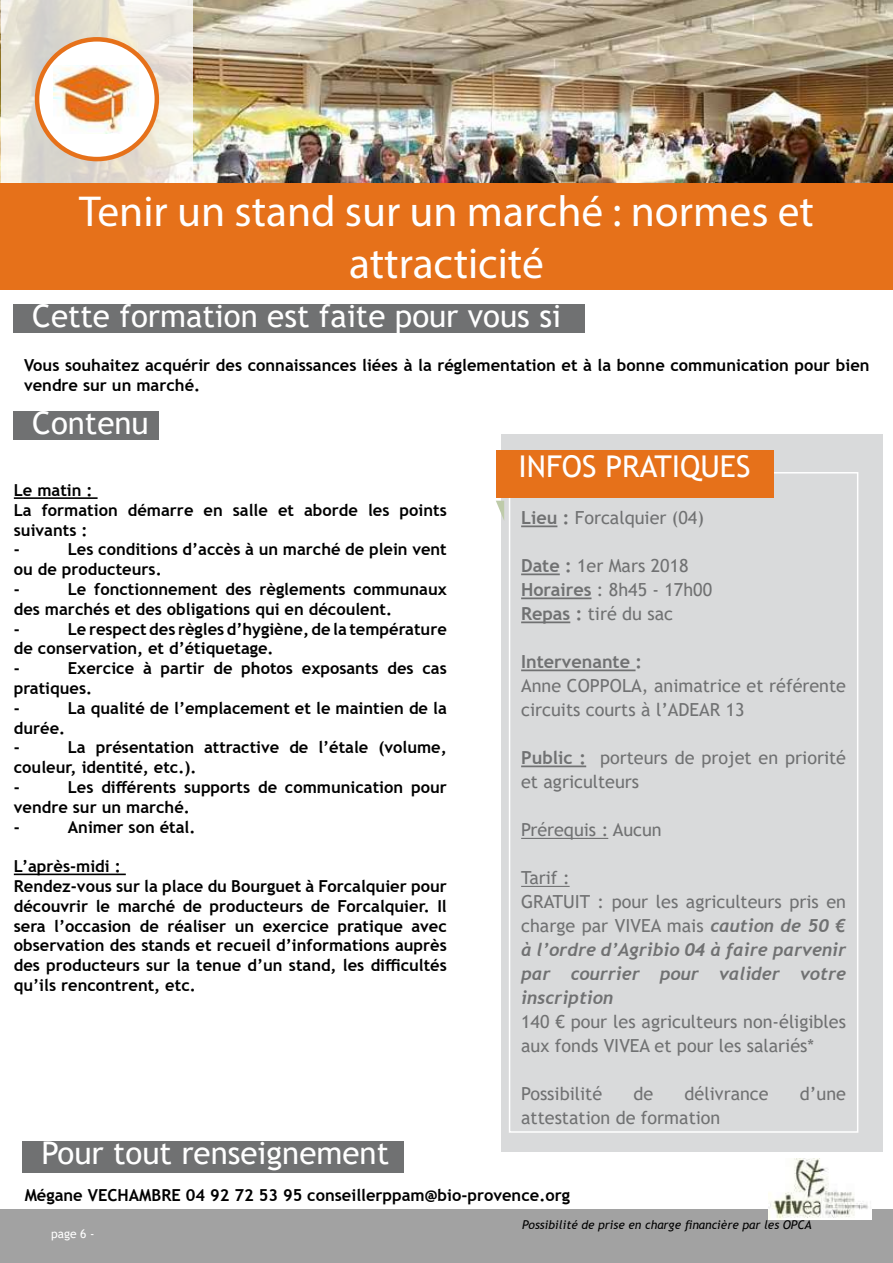
<style>
.page{position:relative;width:893px;height:1263px;background:#fff}
.page>*{position:absolute;margin:0;border:0;box-sizing:border-box;transform-origin:0 0}
.t1{font:43.5px/52.2px "Myriad Pro";color:#fff;text-align:center}
.t2{font:31.35px "Trebuchet MS";color:#fff}
.t3{font:30px "Trebuchet MS";color:#fff}
.t4{font:18px/24px "Trebuchet MS";color:#707172}
.t5{font:italic 700 18px/24px "Trebuchet";color:#707172;text-align:justify}
.t6{font:700 18px "Trebuchet MS";color:#707172}
.t7{font:700 16.5px/19.8px "Trebuchet MS";color:#000}
.t8{font:italic 12px "Trebuchet MS";color:#000}
.t9{font:12px "Trebuchet MS";color:#fff}
.s1{font-weight:700}
.s2{font-family:"Trebuchet";font-weight:700;font-style:italic}
</style>
<div class="page">
<div style="left:0;top:1210px;width:893px;height:53px;background:#a2a2a2"></div>
<img style="left:0;top:0;width:893px;height:183px">
<svg style="left:1px;top:0;width:192px;height:182px;background:#e7e0d4"></svg>
<div style="left:501px;top:435px;width:381px;height:717px;background:#d9dadb"></div>
<svg style="left:496px;top:501px;width:8px;height:19px"></svg>
<div style="left:13px;top:411px;width:146px;height:29px;background:#707172"></div>
<div style="left:23px;top:1141px;width:381px;height:31px;background:#707172"></div>
<img style="left:768px;top:1158px;width:104px;height:62px">
<div style="left:13px;top:304px;width:571px;height:29px;background:#707172"></div>
<hr style="left:14px;top:497px;width:84px;height:2px;background:#000">
<hr style="left:14px;top:873px;width:112px;height:2px;background:#000">
<div style="left:37px;top:39px;width:120px;height:120px;background:#fff;border-radius:50%"></div>
<div style="left:35px;top:37px;width:124px;height:124px;border:4px solid #e6711a;border-radius:50%"></div>
<img style="left:54px;top:65px;width:85px;height:68px">
<div style="left:0;top:183px;width:893px;height:106px;background:#e6711a"></div>
<div style="left:509px;top:472px;width:349px;height:661px;border:2px solid #fff"></div>
<div style="left:496px;top:451px;width:277px;height:47px;background:#e6711a"></div>
<hr style="left:521px;top:525px;width:36px;height:2px;background:#707172">
<hr style="left:521px;top:573px;width:39px;height:2px;background:#707172">
<hr style="left:521px;top:597px;width:70px;height:2px;background:#707172">
<hr style="left:521px;top:621px;width:49px;height:2px;background:#707172">
<hr style="left:521px;top:669px;width:114px;height:2px;background:#707172">
<hr style="left:521px;top:765px;width:65px;height:2px;background:#707172">
<hr style="left:521px;top:838px;width:87px;height:1px;background:#707172">
<hr style="left:521px;top:886px;width:49px;height:1px;background:#707172">
<h1 class="t1" style="left:79px;top:185px;width:736px">Tenir un stand sur un marché : normes et attracticité</h1>
<h2 class="t2" style="left:32px;top:297px;width:530px">Cette formation est faite pour vous si</h2>
<p class="t7" style="left:24px;top:355px;width:847px">Vous souhaitez acquérir des connaissances liées à la réglementation et à la bonne communication pour bien vendre sur un marché.</p>
<h2 class="t2" style="left:32px;top:403px;width:118px">Contenu</h2>
<p class="t7" style="left:14px;top:480px;width:434px">Le matin :<br>La formation démarre en salle et aborde les points suivants :<br>-</p>
<p class="t7" style="left:14px;top:540px;width:434px;text-indent:54px">Les conditions d’accès à un marché de plein vent ou de producteurs.<br>-</p>
<p class="t7" style="left:14px;top:579px;width:434px;text-indent:54px">Le fonctionnement des règlements communaux des marchés et des obligations qui en découlent.<br>-</p>
<p class="t7" style="left:14px;top:619px;width:434px;text-indent:54px">Le respect des règles d’hygiène, de la température de conservation, et d’étiquetage.<br>-</p>
<p class="t7" style="left:14px;top:658px;width:434px;text-indent:54px">Exercice à partir de photos exposants des cas pratiques.<br>-</p>
<p class="t7" style="left:68px;top:698px;width:380px">La qualité de l’emplacement et le maintien de la</p>
<p class="t7" style="left:14px;top:718px;width:53px">durée. -</p>
<p class="t7" style="left:14px;top:738px;width:434px;text-indent:54px">La présentation attractive de l’étale (volume, couleur, identité, etc.).<br>-</p>
<p class="t7" style="left:14px;top:777px;width:434px;text-indent:54px">Les différents supports de communication pour vendre sur un marché.<br>-</p>
<p class="t7" style="left:68px;top:817px;width:129px">Animer son étal.</p>
<p class="t7" style="left:14px;top:856px;width:435px">L’après-midi :<br>Rendez-vous sur la place du Bourguet à Forcalquier pour découvrir le marché de producteurs de Forcalquier. Il sera l’occasion de réaliser un exercice pratique avec observation des stands et recueil d’informations auprès des producteurs sur la tenue d’un stand, les difficultés qu’ils rencontrent, etc.</p>
<h2 class="t2" style="left:42px;top:1133px;width:349px">Pour tout renseignement</h2>
<h3 class="t3" style="left:519px;top:448px;width:233px">INFOS PRATIQUES</h3>
<p class="t4" style="left:521px;top:505px;width:184px"><span class="s1">Lieu :</span> Forcalquier (04)</p>
<p class="t4" style="left:521px;top:554px;width:192px"><span class="s1">Date :</span> 1er Mars 2018<br><span class="s1">Horaires</span> : 8h45 - 17h00<br><span class="s1">Repas :</span> tiré du sac</p>
<p class="t6" style="left:521px;top:650px;width:122px">Intervenante :</p>
<p class="t4" style="left:521px;top:673px;width:326px">Anne COPPOLA, animatrice et référente circuits courts à l’ADEAR 13</p>
<p class="t4" style="left:521px;top:745px;width:326px"><span class="s1">Public :</span> porteurs de projet en priorité et agriculteurs</p>
<p class="t4" style="left:521px;top:817px;width:142px">Prérequis : Aucun</p>
<p class="t4" style="left:521px;top:865px;width:326px">Tarif :<br>GRATUIT : pour les agriculteurs pris en charge par VIVEA mais <span class="s2">caution de 50 €</span></p>
<p class="t5" style="left:521px;top:938px;width:326px">à l’ordre d’Agribio 04 à faire parvenir par courrier pour valider votre inscription</p>
<p class="t4" style="left:521px;top:1009px;width:326px">140 € pour les agriculteurs non-éligibles aux fonds VIVEA et pour les salariés*</p>
<p class="t4" style="left:521px;top:1081px;width:83px">Possibilité</p>
<p class="t4" style="left:633px;top:1081px;width:21px">de</p>
<p class="t4" style="left:685px;top:1081px;width:86px">délivrance</p>
<p class="t4" style="left:800px;top:1081px;width:48px">d’une</p>
<p class="t4" style="left:521px;top:1105px;width:201px">attestation de formation</p>
<p class="t7" style="left:25px;top:1185px;width:547px">Mégane VECHAMBRE 04 92 72 53 95 conseillerppam@bio-provence.org</p>
<p class="t9" style="left:51px;top:1226px;width:45px">page 6 -</p>
<p class="t8" style="left:522px;top:1217px;width:291px">Possibilité de prise en charge financière par les OPCA</p>
</div>
